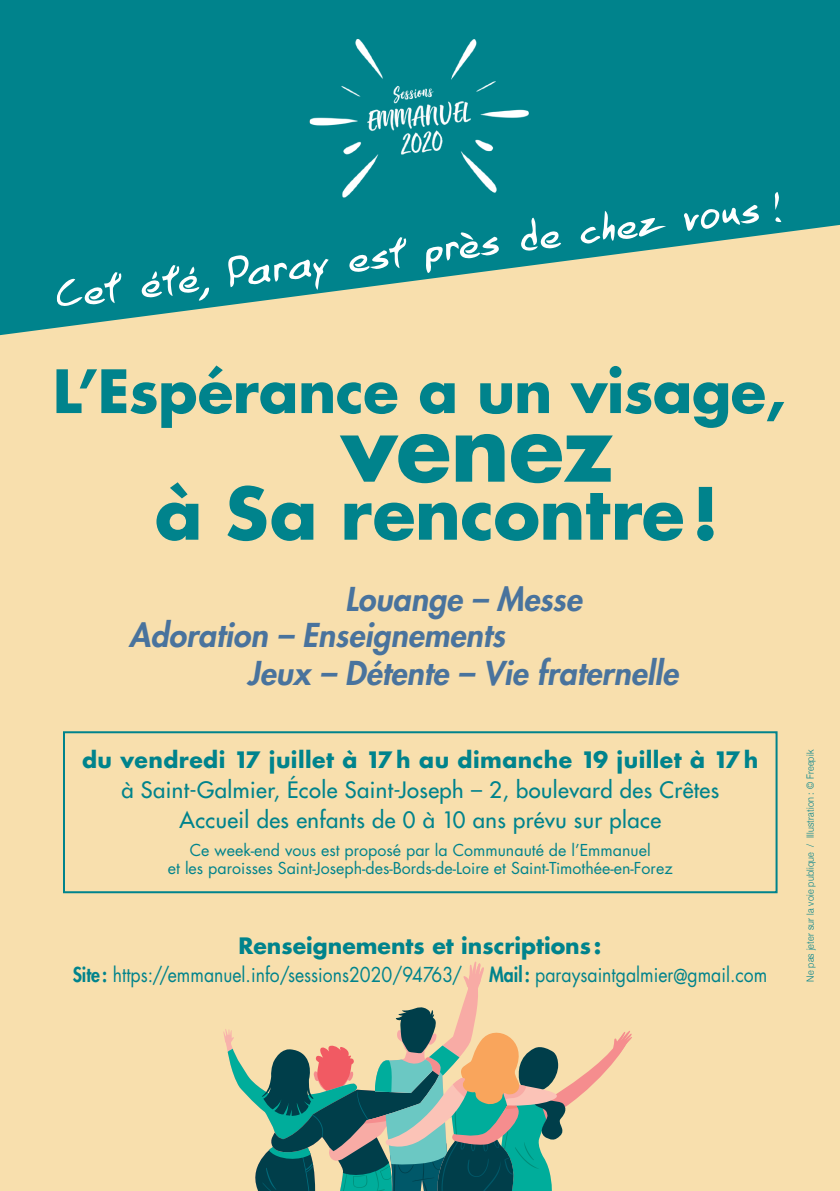
<style>
.page{position:relative;width:840px;height:1191px;background:#fff}
.page>*{position:absolute;margin:0;border:0;box-sizing:border-box;transform-origin:0 0}
.t1{font:700 90px "Futura";letter-spacing:-.01em;color:#00838c}
.t2{font:700 70px "Futura";letter-spacing:-.01em;color:#00838c}
.t3{font:700 58px "Futura";letter-spacing:-.01em;color:#00838c}
.t4{font:italic 800 32px "Futura";color:#49739d}
.t5{font:22px "Futura";letter-spacing:.02em;color:#00838c}
.t6{font:700 22px "Futura";letter-spacing:.02em;color:#00838c}
.t7{font:700 22px "Futura";color:#00838c}
.t8{font:20px "Futura";color:#00838c;scale:.88 1}
.t9{font:16px/18px "Futura";color:#00838c;text-align:center}
.t10{font:300 10px "Helvetica Neue";letter-spacing:.02em;color:#00838c;scale:.9 1}
.s1{font-weight:800}
</style>
<div class="page">
<div style="left:0;top:0;width:839px;height:1191px;background:#f8dfad"></div>
<svg style="left:0;top:0;width:839px;height:335px;fill:#00838c"></svg>
<svg style="left:223px;top:961px;width:408px;height:230px"></svg>
<img style="left:306px;top:6px;width:225px;height:224px">
<div style="left:63px;top:731px;width:714px;height:162px;border:2px solid #00838c"></div>
<svg style="left:56px;top:272px;width:65px;height:34px;background:#3b9fa6"></svg>
<svg style="left:141px;top:265px;width:68px;height:36px;background:#40a2a8"></svg>
<svg style="left:228px;top:255px;width:100px;height:35px;background:#3fa1a8"></svg>
<svg style="left:348px;top:237px;width:58px;height:35px;background:#3ea1a8"></svg>
<svg style="left:426px;top:232px;width:73px;height:41px;background:#3da0a6"></svg>
<svg style="left:520px;top:217px;width:41px;height:34px"></svg>
<svg style="left:580px;top:211px;width:85px;height:33px;background:#3ca0a6"></svg>
<svg style="left:683px;top:205px;width:76px;height:26px;background:#4ba7ad"></svg>
<svg style="left:774px;top:192px;width:4px;height:18px"></svg>
<svg style="left:774px;top:217px;width:7px;height:5px"></svg>
<p class="t3" style="left:53px;top:351px;width:733px">L’Espérance a un visage,</p>
<p class="t1" style="left:341px;top:385px;width:274px">venez</p>
<p class="t2" style="left:155px;top:465px;width:565px">à Sa rencontre!</p>
<p class="t4" style="left:345px;top:578px;width:238px">Louange – Messe</p>
<p class="t4" style="left:129px;top:614px;width:377px">Adoration – Enseignements</p>
<p class="t4" style="left:247px;top:652px;width:432px">Jeux – Détente – Vie fraternelle</p>
<p class="t6" style="left:82px;top:744px;width:677px">du vendredi 17 juillet à 17h au dimanche 19 juillet à 17h</p>
<p class="t5" style="left:121px;top:775px;width:599px">à Saint-Galmier, École Saint-Joseph – 2, boulevard des Crêtes</p>
<p class="t5" style="left:179px;top:805px;width:483px">Accueil des enfants de 0 à 10 ans prévu sur place</p>
<p class="t9" style="left:168px;top:841px;width:506px">Ce week-end vous est proposé par la Communauté de l’Emmanuel<br>et les paroisses Saint-Joseph-des-Bords-de-Loire et Saint-Timothée-en-Forez</p>
<p class="t7" style="left:238px;top:930px;width:364px">Renseignements et inscriptions:</p>
<p class="t8" style="left:73px;top:960px;width:444px"><span class="s1">Site:</span> https://emmanuel.info/sessions2020/94763/</p>
<p class="t8" style="left:489px;top:960px;width:317px"><span class="s1">Mail:</span> paraysaintgalmier@gmail.com</p>
<p class="t10" style="left:801px;top:982px;width:259px;rotate:-90deg">Ne pas jeter sur la voie publique / Illustration : © Freepik</p>
</div>
